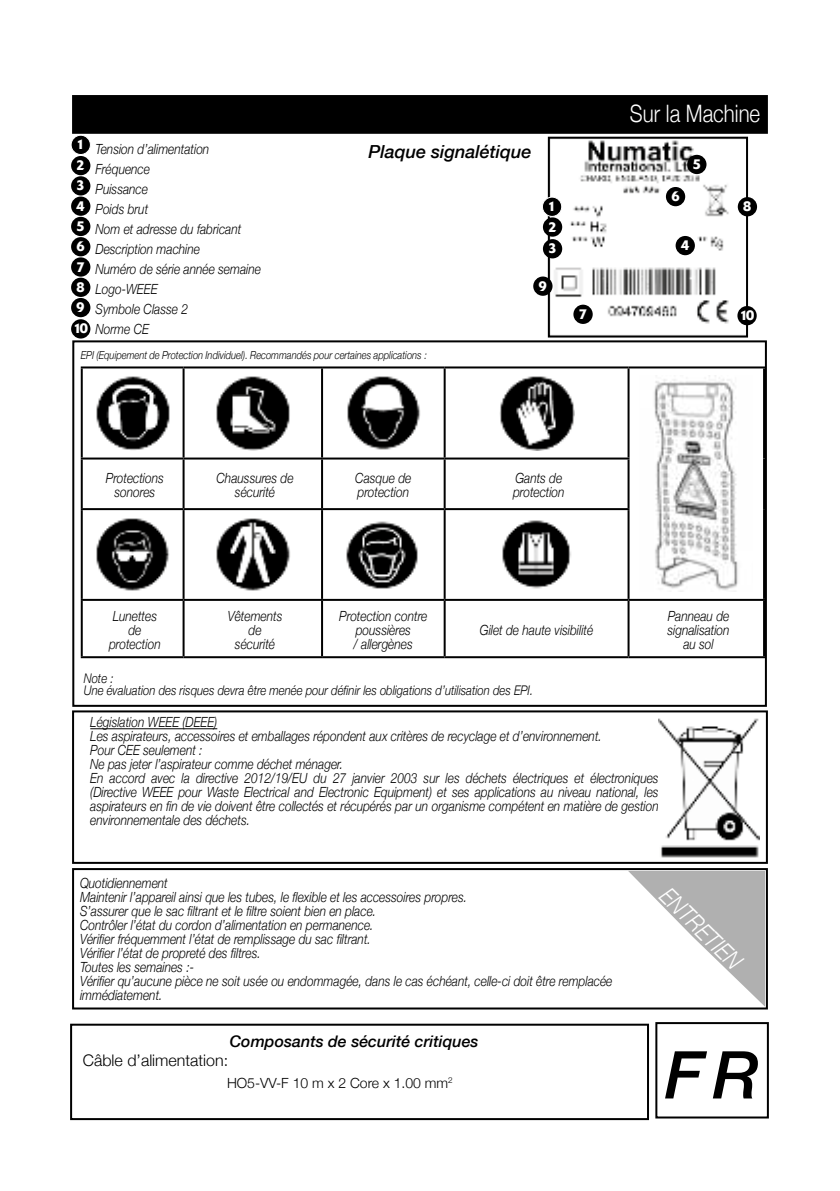
<style>
.page{position:relative;width:840px;height:1191px;background:#fff}
.page>*{position:absolute;margin:0;border:0;box-sizing:border-box;transform-origin:0 0}
.t1{font:italic 500 66px "Helvetica Neue";color:#000}
.t2{font:300 24px "Helvetica Neue";color:#fff;scale:.85 1}
.t3{font:italic 300 24px "Helvetica Neue";color:#fff;scale:.85 1}
.t4{font:italic 500 18px "Helvetica Neue";color:#000}
.t5{font:italic 500 16px "Helvetica Neue";color:#000}
.t6{font:300 16px "Helvetica Neue";color:#000}
.t7{font:italic 300 14px/14px "Helvetica Neue";color:#000;text-align:center;scale:.85 1}
.t8{font:300 14px "Helvetica Neue";color:#000}
.t9{font:500 14px/20.4px "Delta";color:#fff}
.t10{font:italic 300 13.2px/12px "Helvetica Neue";color:#000;scale:.85 1}
.t11{font:italic 300 11px "Helvetica Neue";color:#000;scale:.85 1}
</style>
<div class="page">
<div style="left:70px;top:1023px;width:578px;height:97px;border:2px solid #000"></div>
<div style="left:655px;top:1022px;width:113px;height:96px;border:2px solid #000"></div>
<div style="left:71px;top:135px;width:19px;height:19px;background:#000;border-radius:50%"></div>
<div style="left:71px;top:135px;width:20px;height:20px;border:1px solid #fff;border-radius:50%"></div>
<div style="left:71px;top:156px;width:19px;height:19px;background:#000;border-radius:50%"></div>
<div style="left:71px;top:176px;width:19px;height:19px;background:#000;border-radius:50%"></div>
<div style="left:71px;top:196px;width:19px;height:20px;background:#000;border-radius:50%"></div>
<div style="left:71px;top:217px;width:19px;height:19px;background:#000;border-radius:50%"></div>
<div style="left:71px;top:237px;width:19px;height:19px;background:#000;border-radius:50%"></div>
<div style="left:71px;top:257px;width:19px;height:20px;background:#000;border-radius:50%"></div>
<div style="left:71px;top:278px;width:19px;height:19px;background:#000;border-radius:50%"></div>
<div style="left:71px;top:298px;width:19px;height:19px;background:#000;border-radius:50%"></div>
<div style="left:71px;top:319px;width:19px;height:19px;background:#000;border-radius:50%"></div>
<div style="left:73px;top:96px;width:693px;height:37px;background:#000"></div>
<div style="left:72px;top:95px;width:695px;height:39px;border:2px solid #000"></div>
<div style="left:72px;top:868px;width:695px;height:141px;border:2px solid #000"></div>
<div style="left:72px;top:710px;width:695px;height:154px;border:2px solid #000"></div>
<hr style="left:90px;top:728px;width:127px;height:1px;background:#000">
<img style="left:658px;top:718px;width:101px;height:140px">
<div style="left:72px;top:340px;width:694px;height:367px;border:2px solid #000"></div>
<hr style="left:81px;top:366px;width:102px;height:2px;background:#000">
<hr style="left:81px;top:368px;width:2px;height:89px;background:#000">
<hr style="left:183px;top:366px;width:139px;height:2px;background:#000">
<hr style="left:182px;top:368px;width:2px;height:89px;background:#000">
<hr style="left:322px;top:366px;width:122px;height:2px;background:#000">
<hr style="left:321px;top:368px;width:2px;height:89px;background:#000">
<hr style="left:444px;top:366px;width:184px;height:2px;background:#000">
<hr style="left:443px;top:368px;width:2px;height:89px;background:#000">
<hr style="left:628px;top:366px;width:136px;height:2px;background:#000">
<hr style="left:627px;top:368px;width:2px;height:89px;background:#000">
<hr style="left:762px;top:368px;width:2px;height:90px;background:#000">
<hr style="left:81px;top:457px;width:102px;height:2px;background:#000">
<hr style="left:81px;top:459px;width:2px;height:49px;background:#000">
<hr style="left:183px;top:457px;width:139px;height:2px;background:#000">
<hr style="left:182px;top:459px;width:2px;height:49px;background:#000">
<hr style="left:322px;top:457px;width:122px;height:2px;background:#000">
<hr style="left:321px;top:459px;width:2px;height:49px;background:#000">
<hr style="left:444px;top:457px;width:185px;height:2px;background:#000">
<hr style="left:443px;top:459px;width:2px;height:49px;background:#000">
<hr style="left:627px;top:459px;width:2px;height:49px;background:#000">
<hr style="left:762px;top:458px;width:2px;height:51px;background:#000">
<hr style="left:81px;top:508px;width:102px;height:2px;background:#000">
<hr style="left:81px;top:510px;width:2px;height:89px;background:#000">
<hr style="left:183px;top:508px;width:139px;height:2px;background:#000">
<hr style="left:182px;top:510px;width:2px;height:89px;background:#000">
<hr style="left:322px;top:508px;width:122px;height:2px;background:#000">
<hr style="left:321px;top:510px;width:2px;height:89px;background:#000">
<hr style="left:444px;top:508px;width:185px;height:2px;background:#000">
<hr style="left:443px;top:510px;width:2px;height:89px;background:#000">
<hr style="left:627px;top:510px;width:2px;height:89px;background:#000">
<hr style="left:762px;top:509px;width:2px;height:90px;background:#000">
<hr style="left:81px;top:599px;width:102px;height:2px;background:#000">
<hr style="left:81px;top:601px;width:2px;height:55px;background:#000">
<hr style="left:183px;top:599px;width:139px;height:2px;background:#000">
<hr style="left:182px;top:601px;width:2px;height:55px;background:#000">
<hr style="left:322px;top:599px;width:122px;height:2px;background:#000">
<hr style="left:321px;top:601px;width:2px;height:55px;background:#000">
<hr style="left:444px;top:599px;width:184px;height:2px;background:#000">
<hr style="left:443px;top:601px;width:2px;height:55px;background:#000">
<hr style="left:628px;top:599px;width:136px;height:2px;background:#000">
<hr style="left:627px;top:601px;width:2px;height:55px;background:#000">
<hr style="left:762px;top:601px;width:2px;height:55px;background:#000">
<hr style="left:81px;top:656px;width:102px;height:2px;background:#000">
<hr style="left:183px;top:656px;width:139px;height:2px;background:#000">
<hr style="left:322px;top:656px;width:122px;height:2px;background:#000">
<hr style="left:444px;top:656px;width:184px;height:2px;background:#000">
<hr style="left:628px;top:656px;width:136px;height:2px;background:#000">
<img style="left:96px;top:376px;width:74px;height:74px">
<img style="left:216px;top:376px;width:74px;height:74px">
<img style="left:347px;top:376px;width:73px;height:74px">
<img style="left:500px;top:376px;width:74px;height:74px">
<img style="left:654px;top:375px;width:84px;height:217px">
<img style="left:96px;top:518px;width:74px;height:73px">
<img style="left:216px;top:518px;width:74px;height:73px">
<img style="left:346px;top:521px;width:72px;height:68px">
<img style="left:502px;top:520px;width:69px;height:69px">
<img style="left:550px;top:140px;width:193px;height:194px">
<div style="left:547px;top:137px;width:200px;height:200px;border:2px solid #000"></div>
<div style="left:542px;top:197px;width:19px;height:19px;background:#000;border-radius:50%"></div>
<div style="left:541px;top:197px;width:21px;height:20px;border:1px solid #fff;border-radius:50%"></div>
<div style="left:542px;top:217px;width:20px;height:20px;background:#000;border-radius:50%"></div>
<div style="left:542px;top:239px;width:20px;height:19px;background:#000;border-radius:50%"></div>
<div style="left:675px;top:236px;width:19px;height:19px;background:#000;border-radius:50%"></div>
<div style="left:686px;top:155px;width:20px;height:19px;background:#000;border-radius:50%"></div>
<div style="left:665px;top:187px;width:19px;height:19px;background:#000;border-radius:50%"></div>
<div style="left:573px;top:305px;width:19px;height:19px;background:#000;border-radius:50%"></div>
<div style="left:737px;top:197px;width:19px;height:19px;background:#000;border-radius:50%"></div>
<div style="left:533px;top:276px;width:19px;height:20px;background:#000;border-radius:50%"></div>
<div style="left:737px;top:306px;width:19px;height:19px;background:#000;border-radius:50%"></div>
<svg style="left:628px;top:871px;width:136px;height:135px"></svg>
<p class="t9" style="left:73px;top:134px;width:17px">1<br>2<br>3<br>4<br>5<br>6<br>7<br>8<br>9<br>10</p>
<p class="t7" style="left:95px;top:139px;width:196px;line-height:20px;text-align:left">Tension d’alimentation<br>Fréquence<br>Puissance<br>Poids brut<br>Nom et adresse du fabricant<br>Description machine<br>Numéro de série année semaine<br>Logo-WEEE<br>Symbole Classe 2<br>Norme CE</p>
<p class="t4" style="left:368px;top:145px;width:165px">Plaque signalétique</p>
<p class="t11" style="left:81px;top:349px;width:408px">EPI (Equipement de Protection Individuel). Recommandés pour certaines applications :</p>
<h2 class="t2" style="left:629px;top:101px;width:155px">Sur la Machine</h2>
<p class="t9" style="left:692px;top:154px;width:10px">5</p>
<p class="t9" style="left:670px;top:186px;width:10px">6</p>
<p class="t9" style="left:547px;top:196px;width:11px">1<br>2</p>
<p class="t9" style="left:548px;top:238px;width:10px">3</p>
<p class="t9" style="left:680px;top:235px;width:10px">4</p>
<p class="t9" style="left:538px;top:276px;width:10px">9</p>
<p class="t9" style="left:578px;top:304px;width:10px">7</p>
<p class="t9" style="left:742px;top:196px;width:10px">8</p>
<p class="t9" style="left:739px;top:305px;width:17px">10</p>
<p class="t7" style="left:106px;top:471px;width:70px">Protections sonores</p>
<p class="t7" style="left:216px;top:471px;width:92px">Chaussures de sécurité</p>
<p class="t7" style="left:355px;top:471px;width:67px;text-align:left">Casque de protection</p>
<p class="t7" style="left:512px;top:471px;width:62px;text-align:left">Gants de protection</p>
<p class="t7" style="left:109px;top:609px;width:62px">Lunettes de protection</p>
<p class="t7" style="left:227px;top:608px;width:66px">Vêtements de sécurité</p>
<p class="t7" style="left:339px;top:609px;width:105px">Protection contre poussières<br>/ allergènes</p>
<p class="t7" style="left:479px;top:623px;width:135px">Gilet de haute visibilité</p>
<p class="t10" style="left:84px;top:672px;width:530px">Note :<br>Une évaluation des risques devra être menée pour définir les obligations d’utilisation des EPI.</p>
<p class="t7" style="left:90px;top:715px;width:670px;text-align:left">Législation WEEE (DEEE)<br>Les aspirateurs, accessoires et emballages répondent aux critères de recyclage et d’environnement.<br>Pour CEE seulement :<br>Ne pas jeter l’aspirateur comme déchet ménager.<br>En accord avec la directive 2012/19/EU du 27 janvier 2003 sur les déchets électriques et électroniques (Directive WEEE pour Waste Electrical and Electronic Equipment) et ses applications au niveau national, les aspirateurs en fin de vie doivent être collectés et récupérés par un organisme compétent en matière de gestion environnementale des déchets.</p>
<p class="t7" style="left:667px;top:609px;width:75px">Panneau de signalisation au sol</p>
<p class="t7" style="left:80px;top:876px;width:627px;text-align:left">Quotidiennement<br>Maintenir l’appareil ainsi que les tubes, le flexible et les accessoires propres.<br>S’assurer que le sac filtrant et le filtre soient bien en place.<br>Contrôler l’état du cordon d’alimentation en permanence.<br>Vérifier fréquemment l’état de remplissage du sac filtrant.<br>Vérifier l’état de propreté des filtres.<br>Toutes les semaines :-<br>Vérifier qu’aucune pièce ne soit usée ou endommagée, dans le cas échéant, celle-ci doit être remplacée immédiatement.</p>
<p class="t5" style="left:229px;top:1035px;width:250px">Composants de sécurité critiques</p>
<p class="t6" style="left:83px;top:1051px;width:147px">Câble d’alimentation:</p>
<p class="t8" style="left:227px;top:1075px;width:227px">HO5-VV-F 10 m x 2 Core x 1.00 mm<sup>2</sup></p>
<h2 class="t3" style="left:673px;top:882px;width:124px;rotate:45deg">ENTRETIEN</h2>
<h1 class="t1" style="left:664px;top:1050px;width:96px">FR</h1>
</div>
